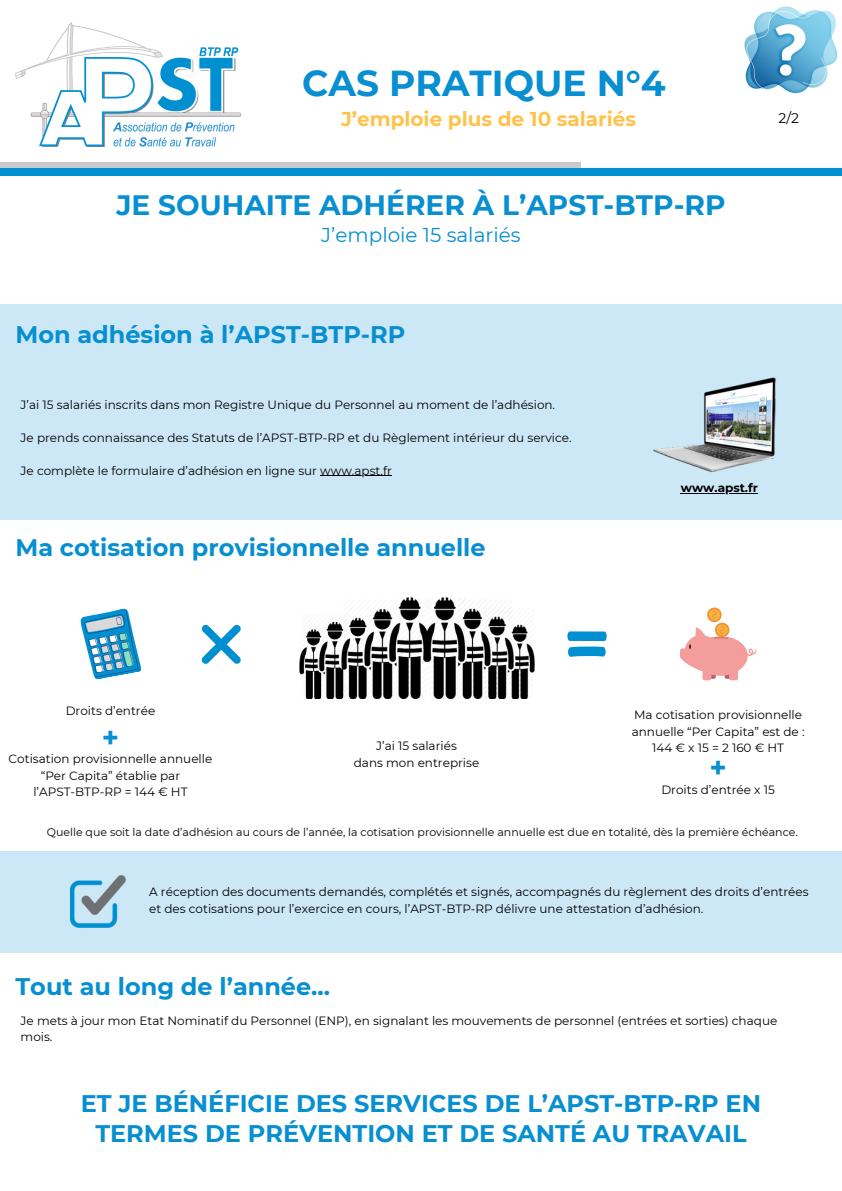
<style>
.page{position:relative;width:842px;height:1191px;background:#fff}
.page>*{position:absolute;margin:0;border:0;box-sizing:border-box;transform-origin:0 0}
.t1{font:700 36px "Montserrat";color:#078fd1}
.t2{font:700 29px "Montserrat";color:#078fd1}
.t3{font:700 28px "Montserrat";color:#078fd1}
.t4{font:700 24px/29.2px "Montserrat";color:#078fd1;text-align:center}
.t5{font:700 20px "Montserrat";color:#ffc24a}
.t6{font:20px "Montserrat";color:#078fd1}
.t7{font:14px "Montserrat";color:#000}
.t8{font:12px/16.5px "Montserrat";color:#000;text-align:center}
.t9{font:700 12px "Montserrat";color:#000}
.t10{font:11px "Montserrat";color:#000}
</style>
<div class="page">
<img style="left:16px;top:22px;width:225px;height:124px">
<svg style="left:0;top:162px;width:581px;height:7px;background:#abc1cc"></svg>
<div style="left:0;top:169px;width:842px;height:7px;background:#0090d2"></div>
<img style="left:744px;top:6px;width:94px;height:88px">
<div style="left:0;top:304px;width:841px;height:216px;background:#cce8f6"></div>
<svg style="left:201px;top:624px;width:40px;height:39px"></svg>
<svg style="left:567px;top:631px;width:39px;height:25px"></svg>
<hr style="left:320px;top:475px;width:72px;height:1px;background:#000">
<img style="left:299px;top:597px;width:236px;height:101px">
<div style="left:0;top:851px;width:842px;height:101px;background:#cce8f6"></div>
<svg style="left:680px;top:607px;width:77px;height:73px"></svg>
<img style="left:652px;top:377px;width:124px;height:96px">
<hr style="left:681px;top:493px;width:77px;height:1px;background:#000">
<img style="left:70px;top:875px;width:56px;height:52px">
<svg style="left:80px;top:608px;width:61px;height:72px"></svg>
<h1 class="t1" style="left:302px;top:61px;width:365px">CAS PRATIQUE N°4</h1>
<h3 class="t5" style="left:341px;top:106px;width:297px">J’emploie plus de 10 salariés</h3>
<h3 class="t3" style="left:116px;top:188px;width:611px">JE SOUHAITE ADHÉRER À L’APST-BTP-RP</h3>
<h3 class="t6" style="left:321px;top:222px;width:201px">J’emploie 15 salariés</h3>
<p class="t7" style="left:778px;top:109px;width:22px">2/2</p>
<h3 class="t4" style="left:15px;top:320px;width:391px">Mon adhésion à l’APST-BTP-RP</h3>
<p class="t8" style="left:21px;top:396px;width:536px">J’ai 15 salariés inscrits dans mon Registre Unique du Personnel au moment de l’adhésion.</p>
<p class="t8" style="left:21px;top:429px;width:553px">Je prends connaissance des Statuts de l’APST-BTP-RP et du Règlement intérieur du service.</p>
<p class="t8" style="left:21px;top:462px;width:373px">Je complète le formulaire d’adhésion en ligne sur www.apst.fr</p>
<h3 class="t4" style="left:15px;top:532px;width:472px">Ma cotisation provisionnelle annuelle</h3>
<p class="t9" style="left:681px;top:480px;width:79px">www.apst.fr</p>
<p class="t8" style="left:66px;top:702px;width:91px">Droits d’entrée</p>
<h2 class="t2" style="left:102px;top:719px;width:19px">+</h2>
<p class="t8" style="left:9px;top:750px;width:205px">Cotisation provisionnelle annuelle “Per Capita” établie par l’APST-BTP-RP = 144 € HT</p>
<p class="t8" style="left:354px;top:737px;width:127px">J’ai 15 salariés<br>dans mon entreprise</p>
<p class="t8" style="left:632px;top:706px;width:174px">Ma cotisation provisionnelle annuelle “Per Capita” est de :<br>144€x15=2160€HT</p>
<p class="t8" style="left:661px;top:780px;width:115px">Droits d’entrée x 15</p>
<h2 class="t2" style="left:709px;top:749px;width:19px">+</h2>
<p class="t10" style="left:47px;top:825px;width:752px">Quelle que soit la date d’adhésion au cours de l’année, la cotisation provisionnelle annuelle est due en totalité, dès la première échéance.</p>
<p class="t8" style="left:149px;top:883px;width:661px;text-align:left">A réception des documents demandés, complétés et signés, accompagnés du règlement des droits d’entrées et des cotisations pour l’exercice en cours, l’APST-BTP-RP délivre une attestation d’adhésion.</p>
<h3 class="t4" style="left:15px;top:971px;width:316px">Tout au long de l’année...</h3>
<p class="t8" style="left:21px;top:1012px;width:758px;text-align:left">Je mets à jour mon Etat Nominatif du Personnel (ENP), en signalant les mouvements de personnel (entrées et sorties) chaque mois.</p>
<h3 class="t4" style="left:81px;top:1089px;width:682px">ET JE BÉNÉFICIE DES SERVICES DE L’APST-BTP-RP EN<br>TERMES DE PRÉVENTION ET DE SANTÉ AU TRAVAIL</h3>
</div>
